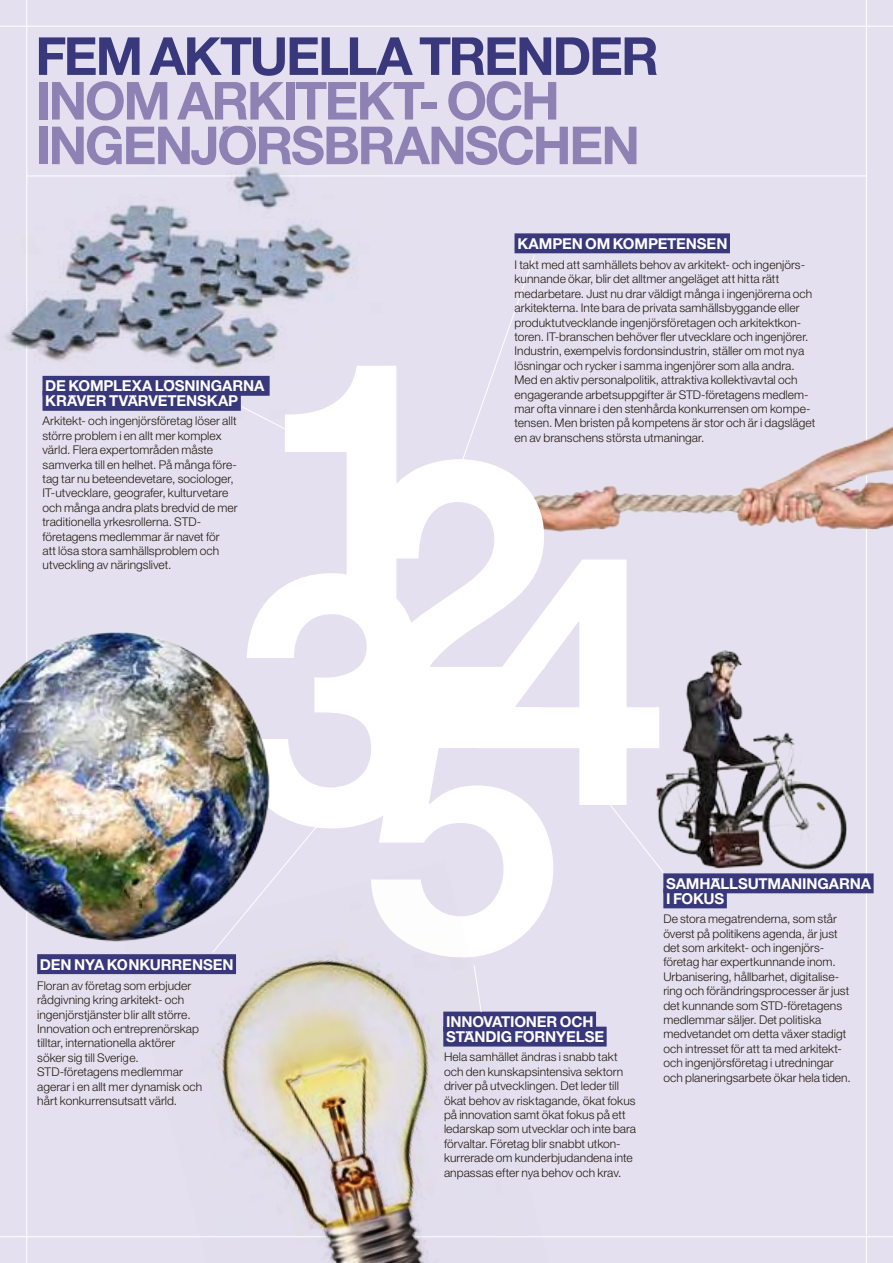
<style>
.page{position:relative;width:893px;height:1263px;background:#e4e0ef}
.page>*{position:absolute;margin:0;border:0;box-sizing:border-box;transform-origin:0 0}
.t1{font:700 52.5px/44.7px "Helvetica STD";letter-spacing:-.045em;color:#8e82b4}
.t2{font:700 52.5px "Helvetica STD";letter-spacing:-.045em;color:#39387c}
.t3{font:700 15px/15px "Helvetica ST Dliten";letter-spacing:-.01em;color:#fff}
.t4{font:300 12px/14.4px "Helvetica Neue LT Pro";letter-spacing:.005em;color:#241b11}
</style>
<div class="page">
<div style="left:37px;top:954px;width:199px;height:20px;background:#39387c"></div>
<div style="left:514px;top:233px;width:216px;height:20px;background:#39387c"></div>
<div style="left:443px;top:1011px;width:153px;height:20px;background:#39387c"></div>
<div style="left:443px;top:1027px;width:164px;height:19px;background:#39387c"></div>
<img style="left:659px;top:650px;width:188px;height:220px">
<svg style="left:462px;top:255px;width:73px;height:204px"></svg>
<svg style="left:610px;top:798px;width:54px;height:74px"></svg>
<hr style="left:26px;top:0;width:1px;height:317px;background:#fff">
<hr style="left:26px;top:340px;width:1px;height:923px;background:#fff">
<hr style="left:280px;top:175px;width:586px;height:1px;background:#fff">
<hr style="left:866px;top:0;width:1px;height:1263px;background:#fff">
<img style="left:534px;top:399px;width:358px;height:133px">
<svg style="left:265px;top:366px;width:131px;height:207px"></svg>
<svg style="left:365px;top:459px;width:180px;height:248px;fill:#fff"></svg>
<svg style="left:475px;top:559px;width:184px;height:246px;fill:#fff"></svg>
<svg style="left:379px;top:707px;width:174px;height:185px;fill:#fff"></svg>
<svg style="left:256px;top:573px;width:167px;height:255px;fill:#fff"></svg>
<img style="left:0;top:619px;width:289px;height:323px">
<img style="left:5px;top:166px;width:378px;height:253px">
<div style="left:663px;top:873px;width:211px;height:20px;background:#39387c"></div>
<div style="left:663px;top:888px;width:64px;height:20px;background:#39387c"></div>
<hr style="left:892px;top:0;width:1px;height:1263px;background:#b5acd0">
<hr style="left:0;top:26px;width:893px;height:1px;background:#fff">
<hr style="left:0;top:1236px;width:893px;height:1px;background:#fff">
<img style="left:866px;top:576px;width:27px;height:372px">
<img style="left:124px;top:861px;width:426px;height:402px">
<h1 class="t2" style="left:35px;top:23px;width:625px">FEM AKTUELLA TRENDER</h1>
<h1 class="t1" style="left:35px;top:77px;width:606px">INOM ARKITEKT- OCH<br>INGENJÖRSBRANSCHEN</h1>
<p class="t3" style="left:45px;top:378px;width:221px">DE KOMPLEXA LÖSNINGARNA<br>KRÄVER TVÄRVETENSKAP</p>
<p class="t4" style="left:43px;top:414px;width:197px">Arkitekt- och ingenjörsföretag löser allt större problem i en allt mer komplex värld. Flera expertområden måste samverka till en helhet. På många före&shy;tag tar nu beteendevetare, sociologer, IT-utvecklare, geografer, kulturvetare och många andra plats bredvid de mer traditionella yrkesrollerna. STD&shy;företagens medlemmar är navet för<br>att lösa stora samhällsproblem och utveckling av näringslivet.</p>
<p class="t3" style="left:40px;top:956px;width:195px">DEN NYA KONKURRENSEN</p>
<p class="t4" style="left:37px;top:978px;width:167px">Floran av företag som erbjuder rådgivning kring arkitekt- och ingenjörstjänster blir allt större.<br>Innovation och entreprenörskap tilltar, internationella aktörer söker sig till Sverige.<br>STD-företagens medlemmar agerar i en allt mer dynamisk och hårt konkurrensutsatt värld.</p>
<p class="t3" style="left:517px;top:236px;width:212px">KAMPEN OM KOMPETENSEN</p>
<p class="t4" style="left:514px;top:257px;width:302px">I takt med att samhällets behov av arkitekt- och ingenjörs&shy;kunnande ökar, blir det alltmer angeläget att hitta rätt medarbetare. Just nu drar väldigt många i ingenjörerna och arkitekterna. Inte bara de privata samhällsbyggande eller produktutvecklande ingenjörsföretagen och arkitektkon&shy;toren. IT-branschen behöver fler utvecklare och ingenjörer.<br>Industrin, exempelvis fordonsindustrin, ställer om mot nya lösningar och rycker i samma ingenjörer som alla andra.<br>Med en aktiv personalpolitik, attraktiva kollektivavtal och engagerande arbetsuppgifter är STD-företagens medlem&shy;mar ofta vinnare i den stenhårda konkurrensen om kompe&shy;tensen. Men bristen på kompetens är stor och är i dagsläget en av branschens största utmaningar.</p>
<p class="t3" style="left:446px;top:1014px;width:160px">INNOVATIONER OCH<br>STÄNDIG FÖRNYELSE</p>
<p class="t4" style="left:444px;top:1050px;width:194px">Hela samhället ändras i snabb takt och den kunskapsintensiva sektorn driver på utvecklingen. Det leder till ökat behov av risktagande, ökat fokus på innovation samt ökat fokus på ett ledarskap som utvecklar och inte bara förvaltar. Företag blir snabbt utkon&shy;kurrerade om kunderbjudandena inte anpassas efter nya behov och krav.</p>
<p class="t3" style="left:666px;top:875px;width:206px">SAMHÄLLSUTMANINGARNA<br>I FOKUS</p>
<p class="t4" style="left:663px;top:911px;width:189px">De stora megatrenderna, som står överst på politikens agenda, är just det som arkitekt- och ingenjörs&shy;företag har expertkunnande inom.<br>Urbanisering, hållbarhet, digitalise&shy;ring och förändringsprocesser är just det kunnande som STD-företagens medlemmar säljer. Det politiska medvetandet om detta växer stadigt och intresset för att ta med arkitekt&shy;och ingenjörsföretag i utredningar och planeringsarbete ökar hela tiden.</p>
</div>
